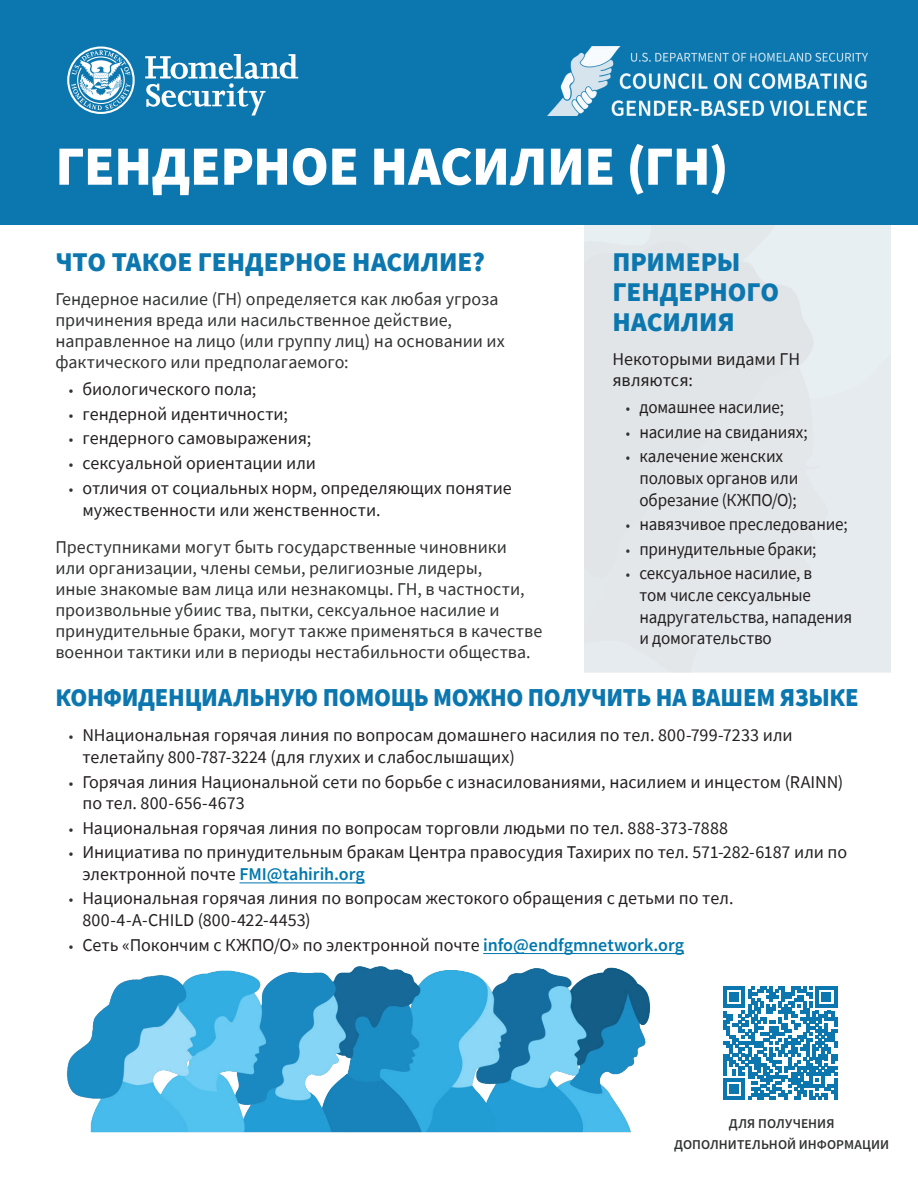
<style>
.page{position:relative;width:918px;height:1188px;background:#fff}
.page>*{position:absolute;margin:0;border:0;box-sizing:border-box;transform-origin:0 0}
.t1{font:900 55.5px "Source Sans Pro";letter-spacing:-.01em;color:#fff}
.t2{font:900 27px/30px "Source Sans Pro";letter-spacing:-.005em;color:#0c77af}
.t3{font:900 25.8px "Source Sans Pro";letter-spacing:-.015em;color:#0c77af;scale:.95 1}
.t4{font:18px/21.8px "Source Sans Pro";letter-spacing:-.005em;color:#231f20}
.t5{font:18px/21px "Source Sans Pro";color:#313232}
.t6{font:18px/21.8px "Source Sans Pro";letter-spacing:-.005em;color:#231f20;scale:.95 1}
.t7{font:600 13.5px/21.8px "Source Sans Pro";letter-spacing:.005em;color:#313232;text-align:center}
.s1{font-size:15px;color:#313232}
.s2{font-weight:600;color:#0078ae}
</style>
<div class="page">
<div style="left:584px;top:225px;width:307px;height:447px;background:#e3e7ea"></div>
<div style="left:0;top:0;width:918px;height:225px;background:#0c77af"></div>
<hr style="left:240px;top:883px;width:125px;height:1px;background:#0078ae">
<hr style="left:483px;top:953px;width:201px;height:1px;background:#0078ae">
<svg style="left:145px;top:54px;width:153px;height:61px"></svg>
<svg style="left:67px;top:47px;width:68px;height:67px"></svg>
<img style="left:548px;top:47px;width:320px;height:68px">
<img style="left:67px;top:953px;width:610px;height:180px">
<svg style="left:723px;top:986px;width:114px;height:114px"></svg>
<hr style="left:834px;top:1079px;width:3px;height:21px;background:#0c77af">
<h1 class="t1" style="left:55px;top:128px;width:675px">ГЕНДЕРНОЕ НАСИЛИЕ (ГН)</h1>
<h2 class="t2" style="left:55px;top:246px;width:431px">ЧТО ТАКОЕ ГЕНДЕРНОЕ НАСИЛИЕ?</h2>
<p class="t5" style="left:55px;top:289px;width:451px">Гендерное насилие (ГН) определяется как любая угроза причинения вреда или насильственное действие, направленное на лицо (или группу лиц) на основании их фактического или предполагаемого:</p>
<p class="t4" style="left:69px;top:378px;width:189px"><span class="s1">•</span> биологического пола;</p>
<p class="t4" style="left:69px;top:403px;width:221px"><span class="s1">•</span> гендерной идентичности;</p>
<p class="t4" style="left:69px;top:427px;width:244px"><span class="s1">•</span> гендерного самовыражения;</p>
<p class="t4" style="left:69px;top:452px;width:249px"><span class="s1">•</span> сексуальной ориентации или</p>
<p class="t4" style="left:82px;top:476px;width:431px;line-height:22.5px;text-indent:-14px"><span class="s1">•</span> отличия от социальных норм, определяющих понятие мужественности или женственности.</p>
<p class="t5" style="left:55px;top:536px;width:488px">Преступниками могут быть государственные чиновники<br>или организации, члены семьи, религиозные лидеры,<br>иные знакомые вам лица или незнакомцы. ГН, в частности, произвольные убиис тва, пытки, сексуальное насилие и принудительные браки, могут также применяться в качестве военнои тактики или в периоды нестабильности общества.</p>
<h2 class="t2" style="left:612px;top:246px;width:168px">ПРИМЕРЫ<br>ГЕНДЕРНОГО<br>НАСИЛИЯ</h2>
<p class="t4" style="left:612px;top:349px;width:189px;line-height:21px">Некоторыми видами ГН являются:</p>
<p class="t6" style="left:626px;top:397px;width:168px"><span class="s1">•</span> домашнее насилие;</p>
<p class="t6" style="left:626px;top:421px;width:193px"><span class="s1">•</span> насилие на свиданиях;</p>
<p class="t6" style="left:639px;top:445px;width:169px;text-indent:-14px"><span class="s1">•</span> калечение женских половых органов или обрезание (КЖПО/О);</p>
<p class="t6" style="left:626px;top:513px;width:235px"><span class="s1">•</span> навязчивое преследование;</p>
<p class="t6" style="left:626px;top:538px;width:202px"><span class="s1">•</span> принудительные браки;</p>
<p class="t6" style="left:639px;top:562px;width:225px;text-indent:-14px"><span class="s1">•</span> сексуальное насилие, в<br>том числе сексуальные надругательства, нападения и домогательство</p>
<h2 class="t3" style="left:55px;top:680px;width:847px">КОНФИДЕНЦИАЛЬНУЮ ПОМОЩЬ МОЖНО ПОЛУЧИТЬ НА ВАШЕМ ЯЗЫКЕ</h2>
<p class="t4" style="left:82px;top:724px;width:712px;text-indent:-14px"><span class="s1">•</span> NНациональная горячая линия по вопросам домашнего насилия по тел. 800-799-7233 или телетайпу 800-787-3224 (для глухих и слабослышащих)</p>
<p class="t4" style="left:82px;top:771px;width:763px;text-indent:-14px"><span class="s1">•</span> Горячая линия Национальной сети по борьбе с изнасилованиями, насилием и инцестом (RAINN) по тел. 800-656-4673</p>
<p class="t4" style="left:69px;top:817px;width:661px"><span class="s1">•</span> Национальная горячая линия по вопросам торговли людьми по тел. 888-373-7888</p>
<p class="t4" style="left:82px;top:841px;width:766px;text-indent:-14px"><span class="s1">•</span> Инициатива по принудительным бракам Центра правосудия Тахирих по тел. 571-282-6187 или по электронной почте <span class="s2">FMI@tahirih.org</span></p>
<p class="t4" style="left:82px;top:887px;width:653px;text-indent:-14px"><span class="s1">•</span> Национальная горячая линия по вопросам жестокого обращения с детьми по тел.<br>800-4-A-CHILD (800-422-4453)</p>
<p class="t4" style="left:69px;top:934px;width:617px"><span class="s1">•</span> Сеть «Покончим с КЖПО/О» по электронной почте <span class="s2">info@endfgmnetwork.org</span></p>
<p class="t7" style="left:674px;top:1112px;width:217px">ДЛЯ ПОЛУЧЕНИЯ<br>ДОПОЛНИТЕЛЬНОЙ ИНФОРМАЦИИ</p>
</div>
